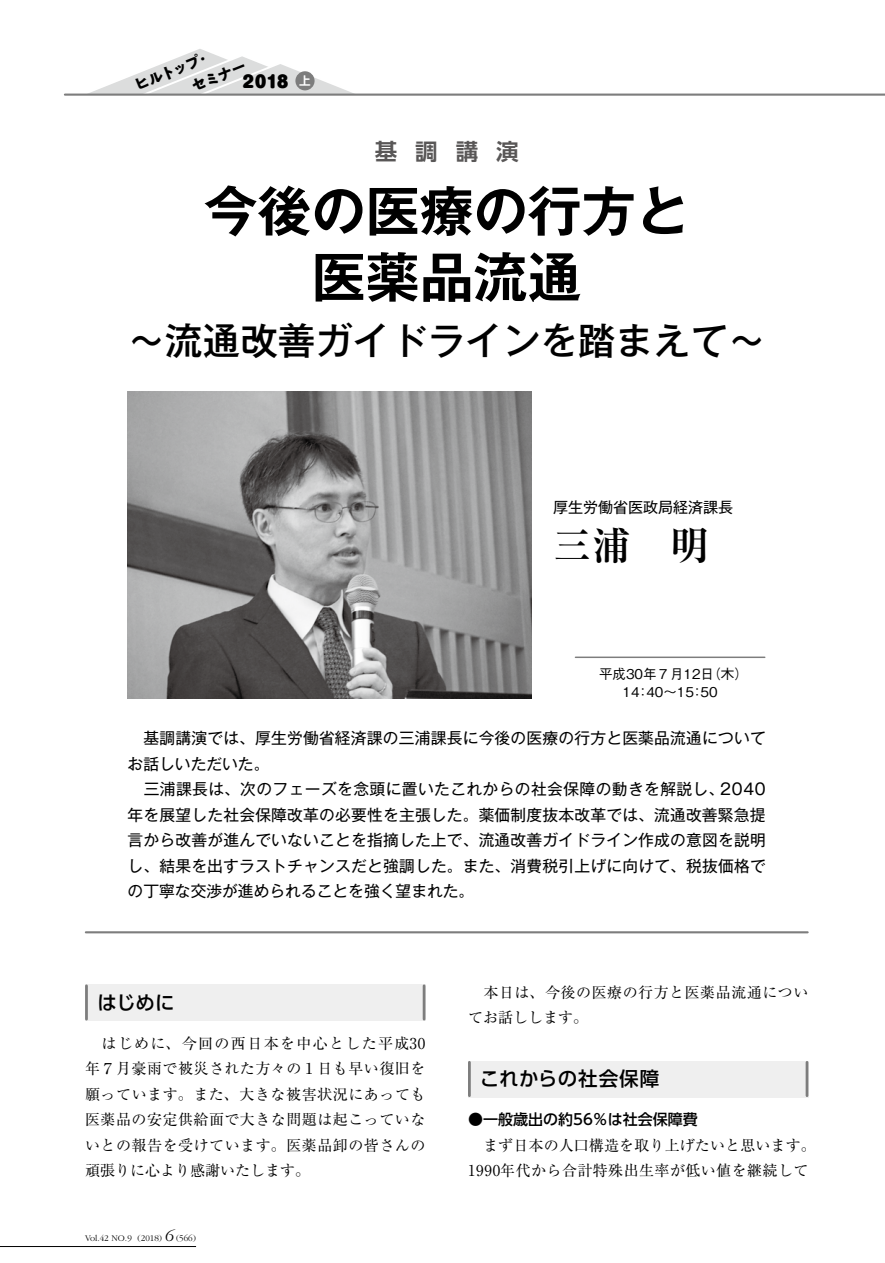
<style>
.page{position:relative;width:885px;height:1263px;background:#fff}
.page>*{position:absolute;margin:0;border:0;box-sizing:border-box;transform-origin:0 0}
.t1{font:700 54px/66px "Gothic MB101 Pro De";color:#000;text-align:center}
.t2{font:700 39px "Ryumin Pro";color:#000}
.t3{font:500 37.5px "Gothic MB101 Pro";color:#000}
.t4{font:700 22.5px "UD Shin Go Pro De";color:#595757}
.t5{font:500 19.5px "UD Shin Go Pro";letter-spacing:.035em;color:#000}
.t6{font:500 19.5px "UD Shin Go Pro";letter-spacing:.015em;color:#000}
.t7{font:900 16.35px "Shin M Go Pro";color:#000;scale:1.11 1}
.t8{font:15.75px/25.5px "Gothic MB101 Pro";letter-spacing:.015em;color:#000}
.t9{font:700 15.3px/21.8px "PA1 Gothic Std";color:#000}
.t10{font:15px/25.5px "Ryumin Pro";letter-spacing:.03em;color:#000}
.t11{font:500 15px "UD Shin Go Pro";color:#000}
.t12{font:15px "Gothic MB101 Pro";color:#000}
.t13{font:500 13.5px/18px "Gothic BBB Pro";color:#000;text-align:center}
.t14{font:300 9px "Garamond";color:#000}
.s1{font-size:11.55px}
.s2{font-style:italic;font-size:16.5px}
</style>
<div class="page">
<img style="left:128px;top:392px;width:403px;height:307px">
<svg style="left:80px;top:49px;width:282px;height:45px"></svg>
<div style="left:295px;top:71px;width:19px;height:19px;background:#7d7d7d;border-radius:50%"></div>
<div style="left:85px;top:984px;width:340px;height:36px;background:#efefef"></div>
<hr style="left:85px;top:986px;width:3px;height:33px;background:#7d7d7d">
<hr style="left:422px;top:986px;width:3px;height:33px;background:#7d7d7d">
<div style="left:468px;top:1061px;width:340px;height:36px;background:#efefef"></div>
<hr style="left:468px;top:1062px;width:2px;height:34px;background:#7d7d7d">
<hr style="left:805px;top:1062px;width:3px;height:34px;background:#7d7d7d">
<hr style="left:65px;top:94px;width:819px;height:2px;background:#7d7d7d">
<hr style="left:0;top:1246px;width:196px;height:1px;background:#000">
<hr style="left:86px;top:931px;width:721px;height:2px;background:#7d7d7d">
<hr style="left:575px;top:656px;width:189px;height:2px;background:#7d7d7d">
<p class="t9" style="left:180px;top:58px;width:60px;text-indent:-52px;rotate:-22deg">ヒルトップ<span class="s1">・<br></span>セミナー</p>
<p class="t7" style="left:242px;top:68px;width:63px">2018 <sup>上</sup></p>
<h3 class="t4" style="left:374px;top:133px;width:146px">基調講演</h3>
<h1 class="t1" style="left:203px;top:171px;width:488px">今後の医療の行方と医薬品流通</h1>
<h3 class="t3" style="left:128px;top:310px;width:639px">～流通改善ガイドラインを踏まえて～</h3>
<p class="t12" style="left:553px;top:495px;width:181px">厚生労働省医政局経済課長</p>
<h2 class="t2" style="left:553px;top:514px;width:157px">三浦　明</h2>
<p class="t13" style="left:599px;top:663px;width:150px">平成30年７月12日（木）<br>14：40～15：50</p>
<p class="t8" style="left:128px;top:723px;width:639px">　基調講演では、厚生労働省経済課の三浦課長に今後の医療の行方と医薬品流通についてお話しいただいた。<br>　三浦課長は、次のフェーズを念頭に置いたこれからの社会保障の動きを解説し、2040年を展望した社会保障改革の必要性を主張した。薬価制度抜本改革では、流通改善緊急提言から改善が進んでいないことを指摘した上で、流通改善ガイドライン作成の意図を説明し、結果を出すラストチャンスだと強調した。また、消費税引上げに向けて、税抜価格での丁寧な交渉が進められることを強く望まれた。</p>
<p class="t6" style="left:98px;top:986px;width:79px">はじめに</p>
<p class="t10" style="left:85px;top:1029px;width:342px;text-align:justify">　はじめに、今回の西日本を中心とした平成30年７月豪雨で被災された方々の１日も早い復旧を願っています。また、大きな被害状況にあっても医薬品の安定供給面で大きな問題は起こっていないとの報告を受けています。医薬品卸の皆さんの頑張りに心より感謝いたします。</p>
<p class="t14" style="left:85px;top:1233px;width:112px">Vol.42 NO.9 (2018) <span class="s2">6</span> (566)</p>
<p class="t10" style="left:468px;top:978px;width:342px">　本日は、今後の医療の行方と医薬品流通についてお話しします。</p>
<p class="t5" style="left:479px;top:1063px;width:181px">これからの社会保障</p>
<p class="t11" style="left:468px;top:1107px;width:231px">●一般歳出の約56％は社会保障費</p>
<p class="t10" style="left:468px;top:1131px;width:349px">　まず日本の人口構造を取り上げたいと思います。<br>1990年代から合計特殊出生率が低い値を継続して</p>
</div>
